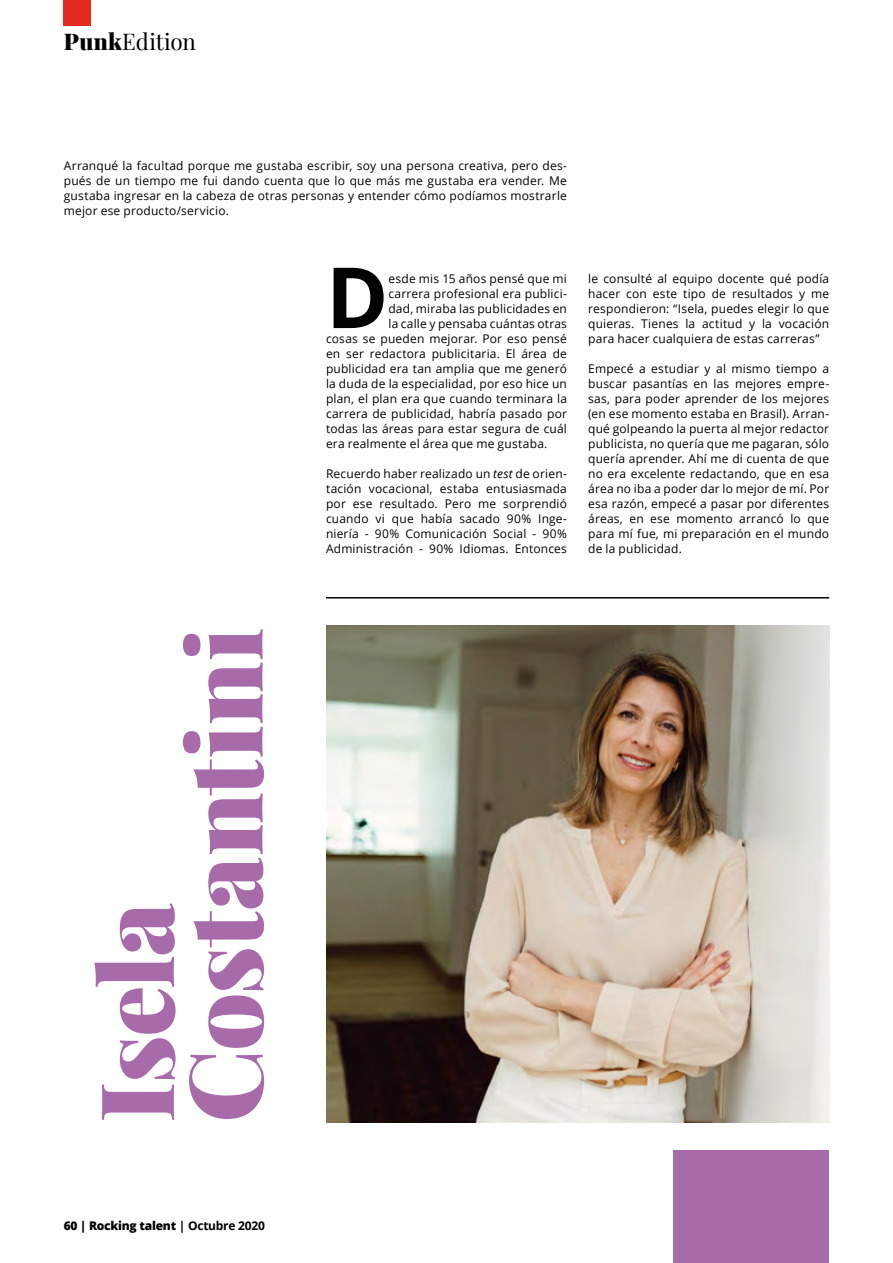
<style>
.page{position:relative;width:893px;height:1263px;background:#fff}
.page>*{position:absolute;margin:0;border:0;box-sizing:border-box;transform-origin:0 0}
.t1{font:900 102px/88.5px "Playfair Display";letter-spacing:-.015em;color:#a86baa}
.t2{font:700 84.45px "Open Sans";color:#020203}
.t3{font:22.5px "Playfair Display";letter-spacing:-.005em;color:#020203}
.t4{font:12px/15px "Open Sans";letter-spacing:.015em;color:#020203;text-align:justify}
.t5{font:800 12px "Open Sans";letter-spacing:-.02em;color:#000}
.s1{font-weight:900}
.s2{font-style:italic}
.s3{font-weight:700}
</style>
<div class="page">
<div style="left:64px;top:0;width:27px;height:26px;background:#e52a20"></div>
<div style="left:673px;top:1150px;width:156px;height:113px;background:#a86baa"></div>
<hr style="left:326px;top:597px;width:503px;height:1px;background:#020203">
<img style="left:326px;top:625px;width:503px;height:498px">
<h3 class="t3" style="left:64px;top:24px;width:134px"><span class="s1">Punk</span>Edition</h3>
<p class="t4" style="left:64px;top:158px;width:505px">Arranqué la facultad porque me gustaba escribir, soy una persona creativa, pero des&shy;pués de un tiempo me fui dando cuenta que lo que más me gustaba era vender. Me gustaba ingresar en la cabeza de otras personas y entender cómo podíamos mostrarle mejor ese producto/servicio.</p>
<h2 class="t2" style="left:326px;top:238px;width:64px">D</h2>
<p class="t4" style="left:388px;top:271px;width:180px">esde mis 15 años pensé que mi</p>
<p class="t4" style="left:388px;top:286px;width:180px">carrera profesional era publici-</p>
<p class="t4" style="left:388px;top:301px;width:180px">dad, miraba las publicidades en</p>
<p class="t4" style="left:388px;top:316px;width:180px">la calle y pensaba cuántas otras</p>
<p class="t4" style="left:326px;top:331px;width:242px">cosas se pueden mejorar. Por eso pensé</p>
<p class="t4" style="left:326px;top:346px;width:242px">en ser redactora publicitaria. El área de</p>
<p class="t4" style="left:326px;top:361px;width:242px">publicidad era tan amplia que me generó</p>
<p class="t4" style="left:326px;top:376px;width:242px">la duda de la especialidad, por eso hice un</p>
<p class="t4" style="left:326px;top:391px;width:242px">plan, el plan era que cuando terminara la</p>
<p class="t4" style="left:326px;top:406px;width:242px">carrera de publicidad, habría pasado por</p>
<p class="t4" style="left:326px;top:421px;width:242px">todas las áreas para estar segura de cuál</p>
<p class="t4" style="left:326px;top:436px;width:223px">era realmente el área que me gustaba.</p>
<p class="t4" style="left:326px;top:466px;width:242px">Recuerdo haber realizado un <span class="s2">test</span> de orien&shy;tación vocacional, estaba entusiasmada por ese resultado. Pero me sorprendió cuando vi que había sacado 90% Inge&shy;niería - 90% Comunicación Social - 90% Administración - 90% Idiomas. Entonces</p>
<p class="t4" style="left:588px;top:271px;width:242px">le consulté al equipo docente qué podía hacer con este tipo de resultados y me respondieron: “Isela, puedes elegir lo que quieras. Tienes la actitud y la vocación para hacer cualquiera de estas carreras”</p>
<p class="t4" style="left:588px;top:361px;width:242px">Empecé a estudiar y al mismo tiempo a buscar pasantías en las mejores empre&shy;sas, para poder aprender de los mejores (en ese momento estaba en Brasil). Arran&shy;qué golpeando la puerta al mejor redactor publicista, no quería que me pagaran, sólo quería aprender. Ahí me di cuenta de que no era excelente redactando, que en esa área no iba a poder dar lo mejor de mí. Por esa razón, empecé a pasar por diferentes áreas, en ese momento arrancó lo que para mí fue, mi preparación en el mundo de la publicidad.</p>
<h1 class="t1" style="left:83px;top:1123px;width:496px;rotate:-90deg">Isela<br>Costantini</h1>
<p class="t5" style="left:64px;top:1216px;width:203px">60 | Rocking talent <span class="s3">| Octubre 2020</span></p>
</div>
